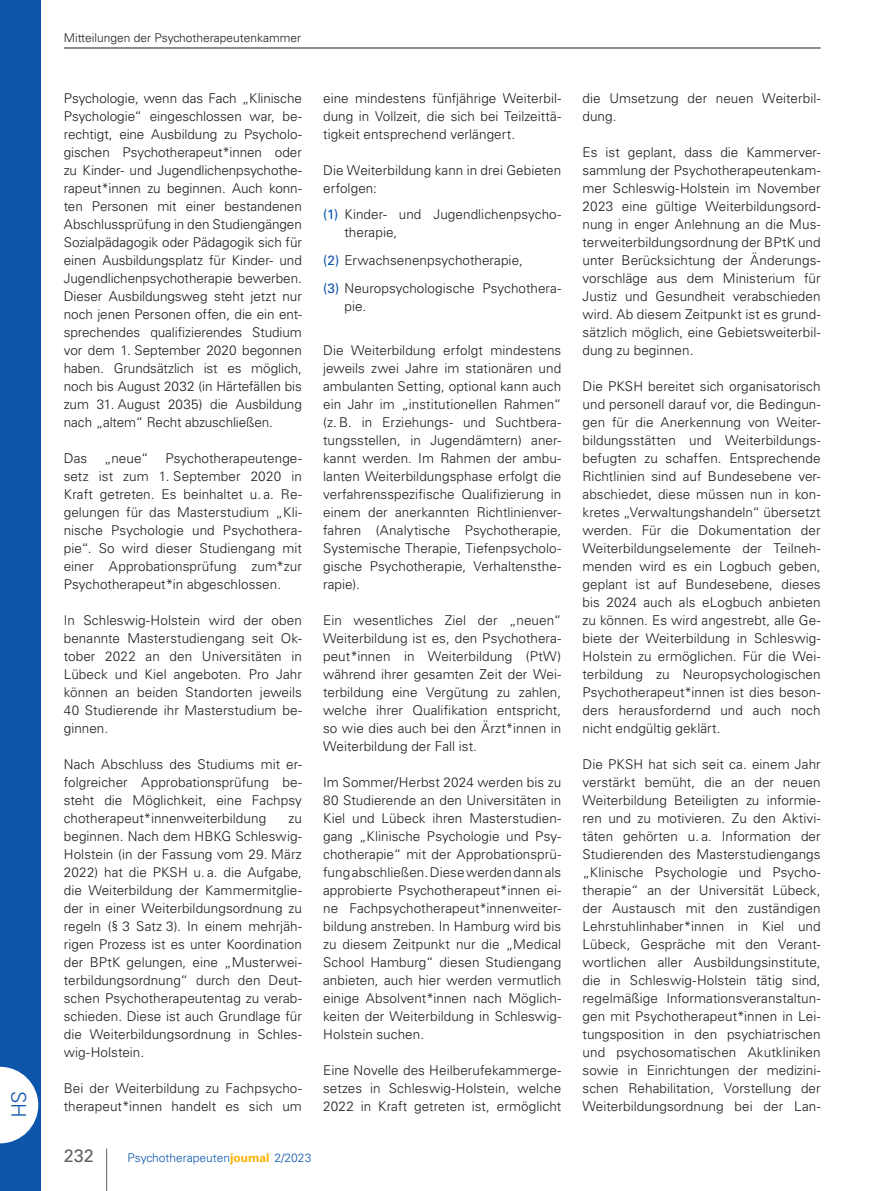
<style>
.page{position:relative;width:893px;height:1191px;background:#fff}
.page>*{position:absolute;margin:0;border:0;box-sizing:border-box;transform-origin:0 0}
.t1{font:300 20.25px "Univers LT Std";color:#0c55ab}
.t2{font:18px "Univers LT Std";color:#626161}
.t3{font:300 13.5px/18px "Univers LT Std";letter-spacing:.005em;color:#1f1c19;text-align:justify}
.t4{font:300 12px "Univers LT Std";color:#1f1c19}
.t5{font:300 12px "Univers LT Std";color:#0c55ab}
.s1{font-weight:400;color:#0c55ab}
.s2{font-weight:700;color:#fdb200}
</style>
<div class="page">
<hr style="left:106px;top:1148px;width:1px;height:43px;background:#626161">
<div style="left:0;top:0;width:40px;height:1191px;background:#0c55ab"></div>
<hr style="left:64px;top:48px;width:757px;height:1px;background:#1f1c19">
<svg style="left:0;top:1066px;width:38px;height:77px"></svg>
<h1 class="t1" style="left:31px;top:1090px;width:28px;rotate:90deg">SH</h1>
<p class="t4" style="left:64px;top:31px;width:239px">Mitteilungen der Psychotherapeutenkammer</p>
<p class="t3" style="left:64px;top:89px;width:240px">Psychologie, wenn das Fach „Klinische Psychologie“ eingeschlossen war, be&shy;rechtigt, eine Ausbildung zu Psycholo&shy;gischen Psychotherapeut*innen oder zu Kinder- und Jugendlichenpsychothe&shy;rapeut*innen zu beginnen. Auch konn&shy;ten Personen mit einer bestandenen Abschlussprüfung in den Studiengängen Sozialpädagogik oder Pädagogik sich für einen Ausbildungsplatz für Kinder- und Jugendlichenpsychotherapie bewerben.<br>Dieser Ausbildungsweg steht jetzt nur noch jenen Personen offen, die ein ent&shy;sprechendes qualifizierendes Studium vor dem 1. September 2020 begonnen haben. Grundsätzlich ist es möglich, noch bis August 2032 (in Härtefällen bis zum 31. August 2035) die Ausbildung nach „altem“ Recht abzuschließen.</p>
<p class="t3" style="left:64px;top:449px;width:240px">Das „neue“ Psychotherapeutenge&shy;setz ist zum 1. September 2020 in Kraft getreten. Es beinhaltet u. a. Re&shy;gelungen für das Masterstudium „Kli&shy;nische Psychologie und Psychothera&shy;pie“. So wird dieser Studiengang mit einer Approbationsprüfung zum*zur Psychotherapeut*in abgeschlossen.</p>
<p class="t3" style="left:64px;top:611px;width:240px">In Schleswig-Holstein wird der oben benannte Masterstudiengang seit Ok&shy;tober 2022 an den Universitäten in Lübeck und Kiel angeboten. Pro Jahr können an beiden Standorten jeweils 40 Studierende ihr Masterstudium be&shy;ginnen.</p>
<p class="t3" style="left:64px;top:755px;width:240px">Nach Abschluss des Studiums mit er&shy;folgreicher Approbationsprüfung be&shy;steht die Möglichkeit, eine Fachpsy chotherapeut*innenweiterbildung</p>
<p class="t3" style="left:64px;top:809px;width:240px;text-indent:225px">zu beginnen. Nach dem HBKG Schleswig-Holstein (in der Fassung vom 29. März 2022) hat die PKSH u. a. die Aufgabe, die Weiterbildung der Kammermitglie&shy;der in einer Weiterbildungsordnung zu regeln (§ 3 Satz 3). In einem mehrjäh&shy;rigen Prozess ist es unter Koordination der BPtK gelungen, eine „Musterwei&shy;terbildungsordnung“ durch den Deut&shy;schen Psychotherapeutentag zu verab&shy;schieden. Diese ist auch Grundlage für die Weiterbildungsordnung in Schles&shy;wig-Holstein.</p>
<p class="t3" style="left:64px;top:1079px;width:240px">Bei der Weiterbildung zu Fachpsycho&shy;therapeut*innen handelt es sich um</p>
<p class="t3" style="left:323px;top:89px;width:240px">eine mindestens fünfjährige Weiterbil&shy;dung in Vollzeit, die sich bei Teilzeittä&shy;tigkeit entsprechend verlängert.</p>
<p class="t3" style="left:323px;top:161px;width:240px">Die Weiterbildung kann in drei Gebieten erfolgen:</p>
<p class="t3" style="left:344px;top:206px;width:218px;text-indent:-21px"><span class="s1">(1)</span> Kinder- und Jugendlichenpsycho&shy;therapie,</p>
<p class="t3" style="left:323px;top:246px;width:240px;line-height:27.6px"><span class="s1">(2)</span> Erwachsenenpsychotherapie,<br><span class="s1">(3)</span> Neuropsychologische Psychothera-</p>
<p class="t3" style="left:344px;top:297px;width:23px">pie.</p>
<p class="t3" style="left:323px;top:341px;width:240px">Die Weiterbildung erfolgt mindestens jeweils zwei Jahre im stationären und ambulanten Setting, optional kann auch ein Jahr im „institutionellen Rahmen“ (z. B. in Erziehungs- und Suchtbera&shy;tungsstellen, in Jugendämtern) aner&shy;kannt werden. Im Rahmen der ambu&shy;lanten Weiterbildungsphase erfolgt die verfahrensspezifische Qualifizierung in einem der anerkannten Richtlinienver&shy;fahren (Analytische Psychotherapie, Systemische Therapie, Tiefenpsycholo&shy;gische Psychotherapie, Verhaltensthe&shy;rapie).</p>
<p class="t3" style="left:323px;top:611px;width:240px">Ein wesentliches Ziel der „neuen“ Weiterbildung ist es, den Psychothera&shy;peut*innen in Weiterbildung (PtW) während ihrer gesamten Zeit der Wei&shy;terbildung eine Vergütung zu zahlen, welche ihrer Qualifikation entspricht, so wie dies auch bei den Ärzt*innen in Weiterbildung der Fall ist.</p>
<p class="t3" style="left:323px;top:773px;width:240px">Im Sommer/Herbst 2024 werden bis zu 80 Studierende an den Universitäten in Kiel und Lübeck ihren Masterstudien&shy;gang „Klinische Psychologie und Psy&shy;chotherapie“ mit der Approbationsprü&shy;fung abschließen. Diese werden dann als approbierte Psychotherapeut*innen ei&shy;ne Fachpsychotherapeut*innenweiter&shy;bildung anstreben. In Hamburg wird bis zu diesem Zeitpunkt nur die „Medical School Hamburg“ diesen Studiengang anbieten, auch hier werden vermutlich einige Absolvent*innen nach Möglich&shy;keiten der Weiterbildung in Schleswig-Holstein suchen.</p>
<p class="t3" style="left:323px;top:1061px;width:240px">Eine Novelle des Heilberufekammerge&shy;setzes in Schleswig-Holstein, welche 2022 in Kraft getreten ist, ermöglicht</p>
<h2 class="t2" style="left:64px;top:1144px;width:32px">232</h2>
<p class="t5" style="left:128px;top:1150px;width:185px">Psychotherapeuten<span class="s2">journal</span> 2/2023</p>
<p class="t3" style="left:582px;top:89px;width:240px">die Umsetzung der neuen Weiterbil&shy;dung.</p>
<p class="t3" style="left:582px;top:143px;width:240px">Es ist geplant, dass die Kammerver&shy;sammlung der Psychotherapeutenkam&shy;mer Schleswig-Holstein im November 2023 eine gültige Weiterbildungsord&shy;nung in enger Anlehnung an die Mus&shy;terweiterbildungsordnung der BPtK und unter Berücksichtung der Änderungs&shy;vorschläge aus dem Ministerium für Justiz und Gesundheit verabschieden wird. Ab diesem Zeitpunkt ist es grund&shy;sätzlich möglich, eine Gebietsweiterbil&shy;dung zu beginnen.</p>
<p class="t3" style="left:582px;top:377px;width:240px">Die PKSH bereitet sich organisatorisch und personell darauf vor, die Bedingun&shy;gen für die Anerkennung von Weiter&shy;bildungsstätten und Weiterbildungs&shy;befugten zu schaffen. Entsprechende Richtlinien sind auf Bundesebene ver&shy;abschiedet, diese müssen nun in kon&shy;kretes „Verwaltungshandeln“ übersetzt werden. Für die Dokumentation der Weiterbildungselemente der Teilneh&shy;menden wird es ein Logbuch geben, geplant ist auf Bundesebene, dieses bis 2024 auch als eLogbuch anbieten zu können. Es wird angestrebt, alle Ge&shy;biete der Weiterbildung in Schleswig-Holstein zu ermöglichen. Für die Wei&shy;terbildung zu Neuropsychologischen Psychotherapeut*innen ist dies beson&shy;ders herausfordernd und auch noch nicht endgültig geklärt.</p>
<p class="t3" style="left:582px;top:755px;width:240px">Die PKSH hat sich seit ca. einem Jahr verstärkt bemüht, die an der neuen Weiterbildung Beteiligten zu informie&shy;ren und zu motivieren. Zu den Aktivi&shy;täten gehörten u. a. Information der Studierenden des Masterstudiengangs „Klinische Psychologie und Psycho&shy;therapie“ an der Universität Lübeck, der Austausch mit den zuständigen Lehrstuhlinhaber*innen in Kiel und Lübeck, Gespräche mit den Verant&shy;wortlichen aller Ausbildungsinstitute, die in Schleswig-Holstein tätig sind, regelmäßige Informationsveranstaltun&shy;gen mit Psychotherapeut*innen in Lei&shy;tungsposition in den psychiatrischen und psychosomatischen Akutkliniken sowie in Einrichtungen der medizini&shy;schen Rehabilitation, Vorstellung der Weiterbildungsordnung bei der Lan-</p>
</div>
